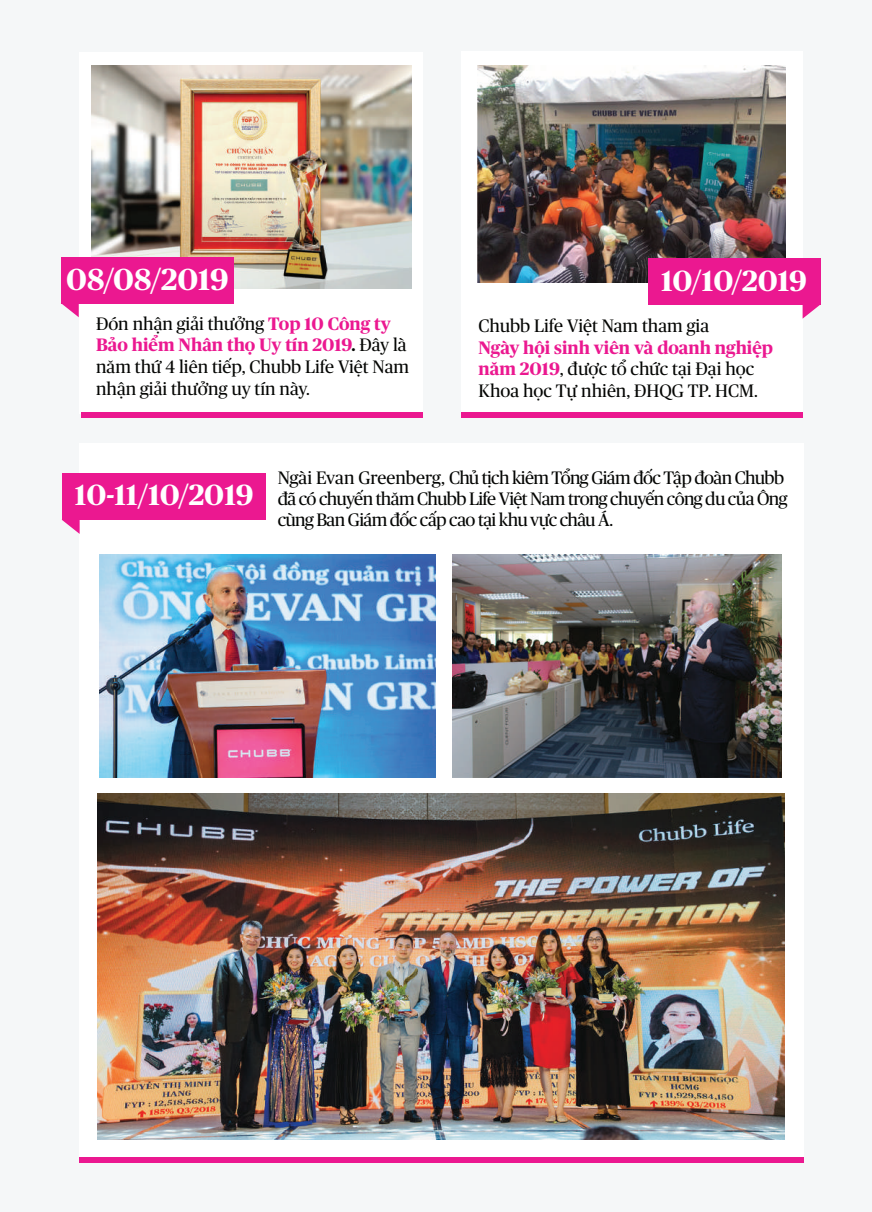
<style>
.page{position:relative;width:872px;height:1212px;background:#f5f7f8}
.page>*{position:absolute;margin:0;border:0;box-sizing:border-box;transform-origin:0 0}
.t1{font:700 30.45px "Chubb Publico VN";color:#fff}
.t2{font:700 29.25px "Chubb Publico VN";color:#fff}
.t3{font:18px/21.6px "Chubb Publico VN";letter-spacing:-.01em;color:#040503}
.t4{font:18px/21px "Chubb Publico VN";letter-spacing:-.035em;color:#040503}
.s1{font-weight:700;color:#eb1890}
.s2{font-weight:700}
</style>
<div class="page">
<div style="left:79px;top:444px;width:725px;height:716px;background:#fff"></div>
<img style="left:99px;top:554px;width:336px;height:224px">
<img style="left:98px;top:794px;width:686px;height:346px">
<div style="left:62px;top:473px;width:203px;height:47px;background:#eb1890"></div>
<svg style="left:62px;top:520px;width:18px;height:14px"></svg>
<div style="left:461px;top:51px;width:341px;height:363px;background:#fff"></div>
<img style="left:477px;top:65px;width:308px;height:217px">
<div style="left:79px;top:52px;width:343px;height:362px;background:#fff"></div>
<div style="left:648px;top:258px;width:172px;height:46px;background:#eb1890"></div>
<svg style="left:802px;top:304px;width:18px;height:15px"></svg>
<img style="left:91px;top:65px;width:320px;height:224px">
<div style="left:61px;top:258px;width:172px;height:46px;background:#eb1890"></div>
<svg style="left:62px;top:304px;width:17px;height:13px"></svg>
<div style="left:80px;top:1157px;width:724px;height:5px;background:#eb1890"></div>
<div style="left:461px;top:412px;width:341px;height:5px;background:#eb1890"></div>
<div style="left:81px;top:412px;width:341px;height:5px;background:#eb1890"></div>
<img style="left:452px;top:554px;width:329px;height:224px">
<h1 class="t1" style="left:66px;top:258px;width:164px">08/08/2019</h1>
<h2 class="t2" style="left:661px;top:260px;width:147px">10/10/2019</h2>
<p class="t3" style="left:96px;top:312px;width:315px">Đón nhận giải thưởng <span class="s1">Top 10 Công ty Bảo hiểm Nhân thọ Uy tín 2019</span><span class="s2">.</span> Đây là năm thứ 4 liên tiếp, Chubb Life Việt Nam nhận giải thưởng uy tín này.</p>
<p class="t3" style="left:478px;top:314px;width:232px">Chubb Life Việt Nam tham gia</p>
<p class="t3" style="left:478px;top:336px;width:296px"><span class="s1">Ngày hội sinh viên và doanh nghiệp năm 2019</span>, được tổ chức tại Đại học<br>Khoa học Tự nhiên, ĐHQG TP. HCM.</p>
<h2 class="t2" style="left:75px;top:473px;width:180px">10-11/10/2019</h2>
<p class="t4" style="left:278px;top:466px;width:511px">Ngài Evan Greenberg, Chủ tịch kiêm Tổng Giám đốc Tập đoàn Chubb đã có chuyến thăm Chubb Life Việt Nam trong chuyến công du của Ông cùng Ban Giám đốc cấp cao tại khu vực châu Á.</p>
</div>
